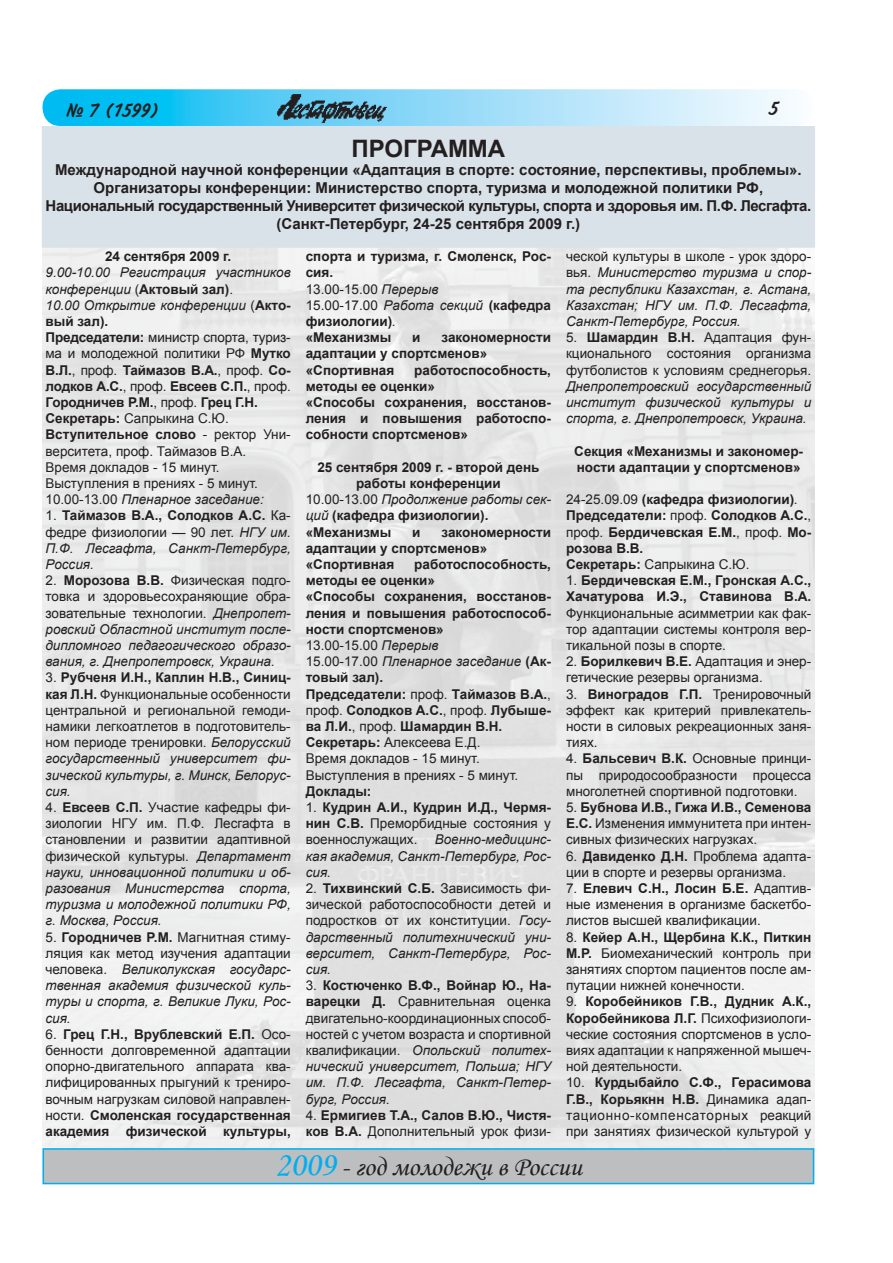
<style>
.page{position:relative;width:893px;height:1263px;background:#fff}
.page>*{position:absolute;margin:0;border:0;box-sizing:border-box;transform-origin:0 0}
.t1{font:27px "Monotype Corsiva";color:#231f20}
.t2{font:700 24px "Arial";color:#231f20}
.t3{font:19.5px "Inform CTT";color:#231f20}
.t4{font:700 15px/18px "Arial";color:#231f20;text-align:center}
.t5{font:13.5px/16.2px "Arial";color:#231f20;text-align:justify}
.t6{font:700 13.5px/16.2px "Arial";color:#231f20}
.t7{font:italic 13.5px/16.2px "Arial";color:#231f20;text-align:justify}
.s1{font-weight:400}
.s2{font-weight:400;font-style:italic}
.s3{font-style:italic}
.s4{font-weight:700}
.s5{font-style:normal}
.s6{font-weight:700;font-style:normal}
.s7{font-size:34.5px;color:#00aeef}
</style>
<div class="page">
<div style="left:43px;top:1149px;width:771px;height:34px;background:#bcbec0"></div>
<div style="left:43px;top:1148px;width:771px;height:36px;border:2px solid #00aeef"></div>
<div style="left:43px;top:127px;width:771px;height:120px;background:#d9e2e8"></div>
<div style="left:42px;top:126px;width:773px;height:122px;border:2px solid #d9e2e8"></div>
<svg style="left:43px;top:89px;width:771px;height:37px;background:#85daf8"></svg>
<img style="left:276px;top:94px;width:112px;height:29px">
<h3 class="t3" style="left:66px;top:99px;width:94px">¹ 7 (1599)</h3>
<h3 class="t3" style="left:768px;top:98px;width:11px">5</h3>
<h2 class="t2" style="left:352px;top:133px;width:155px">ПРОГРАММА</h2>
<p class="t4" style="left:46px;top:161px;width:767px">Международной научной конференции «Адаптация в спорте: состояние, перспективы, проблемы».<br>Организаторы конференции: Министерство спорта, туризма и молодежной политики РФ, Национальный государственный Университет физической культуры, спорта и здоровья им. П.Ф. Лесгафта. (Санкт-Петербург, 24-25 сентября 2009 г.)</p>
<p class="t6" style="left:306px;top:249px;width:247px">спорта и туризма, г. Смоленск, Рос&shy;сия.<br><span class="s1">13.00-15.00</span> <span class="s2">Перерыв<br></span><span class="s1">15.00-17.00</span> <span class="s2">Работа секций</span> (кафедра физиологии)<span class="s2">.<br></span>«Механизмы</p>
<p class="t6" style="left:105px;top:249px;width:128px">24 сентября 2009 г.</p>
<p class="t5" style="left:46px;top:265px;width:247px;text-align:left"><span class="s3">9.00-10.00 Регистрация участников конференции</span> (<span class="s4">Актовый зал)</span>.<br><span class="s3">10.00 Открытие конференции</span> (<span class="s4">Акто&shy;вый зал).<br>Председатели:</span> министр спорта, туриз&shy;ма и молодежной политики РФ <span class="s4">Мутко<br>В.Л.</span>, проф. <span class="s4">Таймазов В.А.</span>, проф. <span class="s4">Со&shy;лодков А.С.</span>, проф. <span class="s4">Евсеев С.П.</span>, проф.<br><span class="s4">Городничев P.M.</span>, проф. <span class="s4">Грец Г.Н.<br>Секретарь:</span> Сапрыкина С.Ю.<br><span class="s4">Вступительное слово</span> - ректор Уни&shy;верситета, проф. Таймазов В.А.<br>Время докладов - 15 минут.<br>Выступления в прениях - 5 минут.<br>10.00-13.00 <span class="s3">Пленарное заседание:</span></p>
<p class="t7" style="left:46px;top:508px;width:247px"><span class="s5">1.</span> <span class="s6">Таймазов В.А., Солодков А.С.</span> <span class="s5">Ка&shy;федре физиологии — 90 лет.</span> НГУ им.<br>П.Ф. Лесгафта, Санкт-Петербург, Россия.</p>
<p class="t7" style="left:46px;top:572px;width:247px"><span class="s5">2.</span> <span class="s6">Морозова В.В.</span> <span class="s5">Физическая подго&shy;товка и здоровьесохраняющие обра&shy;зовательные технологии.</span> Днепропет&shy;ровский Областной институт после&shy;дипломного педагогического образо&shy;вания, г. Днепропетровск, Украина.</p>
<p class="t5" style="left:46px;top:670px;width:247px">3. <span class="s4">Рубченя И.Н., Каплин Н.В., Синиц&shy;кая Л.Н.</span> Функциональные особенности центральной и региональной гемоди&shy;намики легкоатлетов в подготовитель&shy;ном периоде тренировки. <span class="s3">Белорусский государственный университет фи&shy;зической культуры, г. Минск, Белорус&shy;сия.</span></p>
<p class="t7" style="left:46px;top:799px;width:247px"><span class="s5">4.</span> <span class="s6">Евсеев С.П.</span> <span class="s5">Участие кафедры фи&shy;зиологии НГУ им. П.Ф. Лесгафта в становлении и развитии адаптивной физической культуры.</span> Департамент науки, инновационной политики и об&shy;разования Министерства спорта, туризма и молодежной политики РФ, г. Москва, Россия.</p>
<p class="t7" style="left:46px;top:929px;width:247px"><span class="s5">5.</span> <span class="s6">Городничев P.M.</span> <span class="s5">Магнитная стиму&shy;ляция как метод изучения адаптации человека.</span> Великолукская государс&shy;твенная академия физической куль&shy;туры и спорта, г. Великие Луки, Рос&shy;сия.</p>
<p class="t5" style="left:46px;top:1026px;width:247px">6. <span class="s4">Грец Г.Н., Врублевский Е.П.</span> Осо&shy;бенности долговременной адаптации опорно-двигательного аппарата ква&shy;лифицированных прыгуний к трениро&shy;вочным нагрузкам силовой направлен&shy;ности. <span class="s4">Смоленская государственная академия физической культуры,</span></p>
<p class="t7" style="left:566px;top:248px;width:247px"><span class="s5">ческой культуры в школе - урок здоро&shy;вья.</span> Министерство туризма и спор&shy;та республики Казахстан, г. Астана, Казахстан; НГУ им. П.Ф. Лесгафта, Санкт-Петербург, Россия.</p>
<p class="t5" style="left:566px;top:329px;width:247px">5. <span class="s4">Шамардин В.Н.</span> Адаптация фун&shy;кционального состояния организма футболистов к условиям среднегорья.</p>
<p class="t7" style="left:566px;top:378px;width:247px">Днепропетровский государственный институт физической культуры и спорта, г. Днепропетровск, Украина.</p>
<p class="t6" style="left:574px;top:443px;width:230px">Секция «Механизмы и закономер&shy;ности адаптации у спортсменов»</p>
<p class="t6" style="left:566px;top:492px;width:247px"><span class="s1">24-25.09.09</span> (кафедра физиологии)<span class="s2">.<br></span>Председатели: <span class="s1">проф.</span> Солодков А.С.<span class="s1">, проф.</span> Бердичевская Е.М.<span class="s1">, проф.</span> Мо&shy;розова В.В.<br>Секретарь: <span class="s1">Сапрыкина С.Ю.</span></p>
<p class="t6" style="left:566px;top:573px;width:247px"><span class="s1">1.</span> Бердичевская Е.М., Гронская А.С.,<br>Хачатурова И.Э., Ставинова В.А.</p>
<p class="t5" style="left:566px;top:605px;width:247px">Функциональные асимметрии как фак&shy;тор адаптации системы контроля вер&shy;тикальной позы в спорте.</p>
<p class="t5" style="left:566px;top:653px;width:247px">2. <span class="s4">Борилкевич В.Е.</span> Адаптация и энер&shy;гетические резервы организма.</p>
<p class="t5" style="left:566px;top:686px;width:247px">3. <span class="s4">Виноградов Г.П.</span> Тренировочный эффект как критерий привлекатель&shy;ности в силовых рекреационных заня&shy;тиях.</p>
<p class="t5" style="left:566px;top:751px;width:247px">4. <span class="s4">Бальсевич В.К.</span> Основные принци&shy;пы природосообразности процесса многолетней спортивной подготовки.</p>
<p class="t5" style="left:566px;top:799px;width:247px">5. <span class="s4">Бубнова И.В., Гижа И.В., Семенова Е.С.</span> Изменения иммунитета при интен&shy;сивных физических нагрузках.</p>
<p class="t5" style="left:566px;top:848px;width:247px">6. <span class="s4">Давиденко Д.Н.</span> Проблема адапта&shy;ции в спорте и резервы организма.</p>
<p class="t5" style="left:566px;top:880px;width:247px">7. <span class="s4">Елевич С.Н., Лосин Б.Е.</span> Адаптив&shy;ные изменения в организме баскетбо&shy;листов высшей квалификации.</p>
<p class="t5" style="left:566px;top:929px;width:247px">8. <span class="s4">Кейер А.Н., Щербина К.К., Питкин М.Р.</span> Биомеханический контроль при занятиях спортом пациентов после ам&shy;путации нижней конечности.</p>
<p class="t5" style="left:566px;top:994px;width:247px">9. <span class="s4">Коробейников Г.В., Дудник А.К., Коробейникова Л.Г.</span> Психофизиологи&shy;ческие состояния спортсменов в усло&shy;виях адаптации к напряженной мышеч&shy;ной деятельности.</p>
<p class="t5" style="left:566px;top:1075px;width:247px">10. <span class="s4">Курдыбайло С.Ф., Герасимова Г.В., Корьякнн Н.В.</span> Динамика адап&shy;тационно-компенсаторных реакций при занятиях физической культурой у</p>
<p class="t6" style="left:306px;top:330px;width:247px;text-indent:136px">закономерности адаптации у спортсменов» «Спортивная</p>
<p class="t6" style="left:412px;top:330px;width:10px">и</p>
<p class="t6" style="left:306px;top:362px;width:247px;text-indent:109px">работоспособность, методы ее оценки»<br>«Способы сохранения, восстанов&shy;ления и повышения работоспо&shy;собности спортсменов»</p>
<p class="t6" style="left:317px;top:459px;width:224px">25 сентября 2009 г. - второй день</p>
<p class="t6" style="left:356px;top:475px;width:146px">работы конференции</p>
<p class="t7" style="left:306px;top:491px;width:247px"><span class="s5">10.00-13.00</span> Продолжение работы сек-</p>
<p class="t6" style="left:306px;top:508px;width:184px"><span class="s2">ций</span> (кафедра физиологии).</p>
<p class="t6" style="left:306px;top:524px;width:87px">«Механизмы</p>
<p class="t6" style="left:412px;top:524px;width:10px">и</p>
<p class="t6" style="left:306px;top:524px;width:247px;text-indent:136px">закономерности адаптации у спортсменов» «Спортивная</p>
<p class="t6" style="left:306px;top:556px;width:247px;text-indent:109px">работоспособность, методы ее оценки»<br>«Способы сохранения, восстанов&shy;ления и повышения работоспособ&shy;ности спортсменов»<br><span class="s1">13.00-15.00</span> <span class="s2">Перерыв<br></span><span class="s1">15.00-17.00</span> <span class="s2">Пленарное заседание</span> (Ак&shy;товый зал).<br>Председатели: <span class="s1">проф.</span> Таймазов В.А.<span class="s1">, проф.</span> Солодков А.С.<span class="s1">, проф.</span> Лубыше&shy;ва Л.И.<span class="s1">, проф.</span> Шамардин В.Н.<br>Секретарь: <span class="s1">Алексеева Е.Д.<br>Время докладов - 15 минут.<br>Выступления в прениях - 5 минут.</span></p>
<p class="t6" style="left:306px;top:783px;width:67px">Доклады:</p>
<p class="t5" style="left:306px;top:799px;width:247px">1. <span class="s4">Кудрин А.И., Кудрин И.Д., Чермя&shy;нин С.В.</span> Преморбидные состояния у военнослужащих.</p>
<p class="t7" style="left:306px;top:832px;width:247px;text-indent:129px">Военно-медицинс&shy;кая академия, Санкт-Петербург, Рос&shy;сия.</p>
<p class="t5" style="left:306px;top:880px;width:247px">2. <span class="s4">Тихвинский С.Б.</span> Зависимость фи&shy;зической работоспособности детей и подростков от их конституции. <span class="s3">Госу&shy;дарственный политехнический уни&shy;верситет, Санкт-Петербург, Рос&shy;сия.</span></p>
<p class="t5" style="left:306px;top:977px;width:247px">3. <span class="s4">Костюченко В.Ф., Войнар Ю., На&shy;варецки Д.</span> Сравнительная оценка двигательно-координационных способ&shy;ностей с учетом возраста и спортивной квалификации. <span class="s3">Опольский политех&shy;нический университет, Польша; НГУ им. П.Ф. Лесгафта, Санкт-Петер&shy;бург, Россия.</span></p>
<p class="t6" style="left:306px;top:1107px;width:247px"><span class="s1">4.</span> Ермигиев Т.А., Салов В.Ю., Чистя&shy;ков В.А. <span class="s1">Дополнительный урок физи-</span></p>
<h1 class="t1" style="left:275px;top:1150px;width:309px"><span class="s7">2009</span> - год молодежи в России</h1>
</div>
